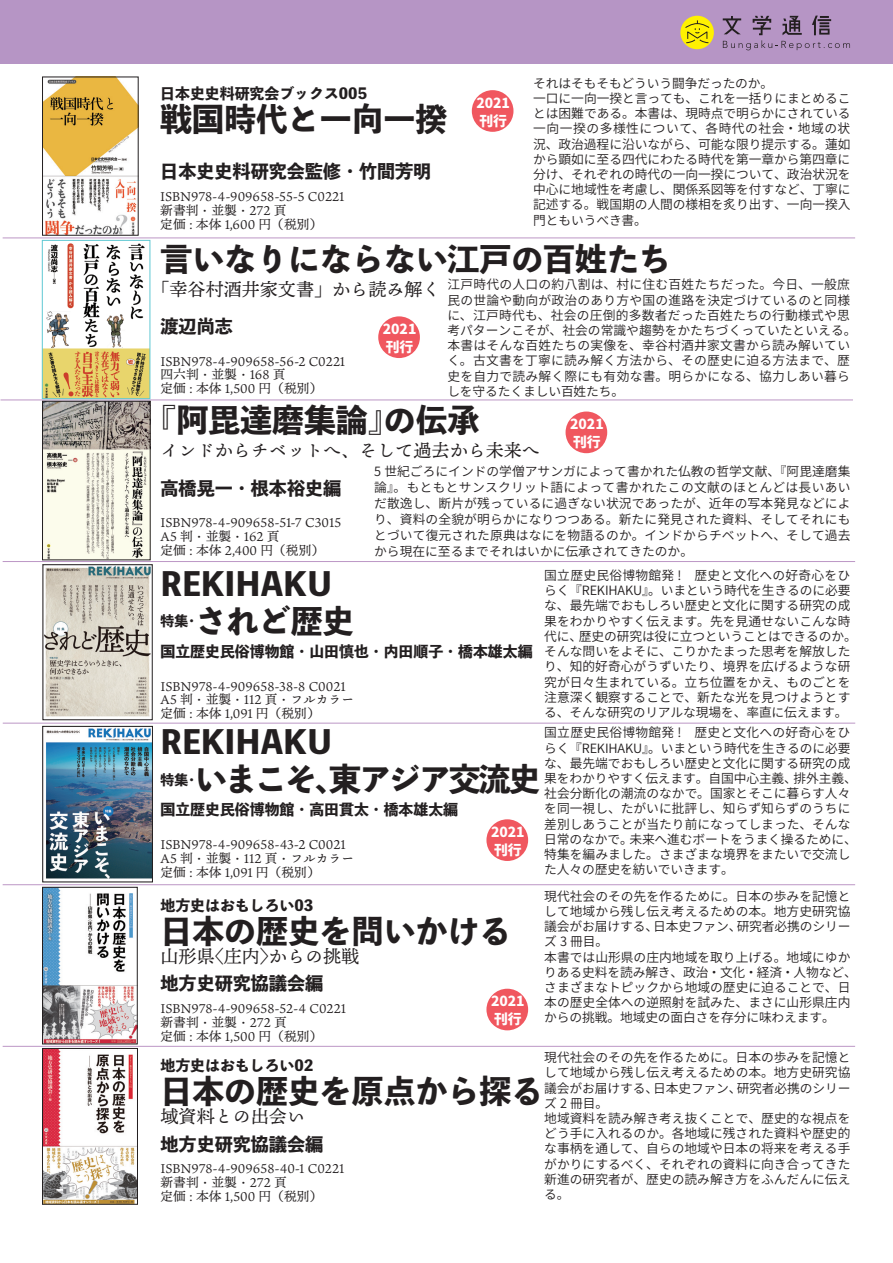
<style>
.page{position:relative;width:893px;height:1263px;background:#fff}
.page>*{position:absolute;margin:0;border:0;box-sizing:border-box;transform-origin:0 0}
.t1{font:800 31.95px "Toppan Bunkyu Midashi Gothic Std N";color:#231f20}
.t2{font:800 31.95px "Toppan Bunkyu Midashi Gothic Std N";letter-spacing:-.06em;color:#231f20}
.t3{font:18px "Ten Mincho";color:#231f20}
.t4{font:800 18px "Toppan Bunkyu Midashi Gothic Std N";color:#231f20}
.t5{font:800 14.85px "Toppan Bunkyu Midashi Gothic Std N";color:#231f20}
.t6{font:800 13.8px/18.1px "Source Han Sans";color:#fff}
.t7{font:800 13.8px "Toppan Bunkyu Midashi Gothic Std N";color:#231f20}
.t8{font:12.75px/15.1px "Source Han Sans";color:#231f20}
.t9{font:12.75px/13.8px "Ten Mincho";color:#231f20}
.t10{font:12.75px/15.1px "Source Han Sans";letter-spacing:.02em;color:#231f20}
</style>
<div class="page">
<div style="left:1px;top:0;width:892px;height:64px;background:#b695c5"></div>
<svg style="left:723px;top:16px;width:127px;height:34px"></svg>
<div style="left:680px;top:16px;width:34px;height:33px;background:#fff101;border-radius:50%"></div>
<svg style="left:684px;top:20px;width:26px;height:24px"></svg>
<hr style="left:3px;top:238px;width:852px;height:1px;background:#bc96c5">
<hr style="left:1px;top:400px;width:852px;height:1px;background:#bc96c5">
<hr style="left:3px;top:561px;width:852px;height:1px;background:#bc96c5">
<hr style="left:3px;top:723px;width:852px;height:1px;background:#bc96c5">
<hr style="left:3px;top:884px;width:852px;height:1px;background:#bc96c5">
<hr style="left:3px;top:1046px;width:852px;height:1px;background:#bc96c5">
<img style="left:45px;top:566px;width:105px;height:151px">
<div style="left:43px;top:564px;width:109px;height:156px;border:1px solid #231f20"></div>
<img style="left:46px;top:728px;width:105px;height:151px">
<div style="left:43px;top:726px;width:110px;height:156px;border:1px solid #231f20"></div>
<img style="left:44px;top:403px;width:104px;height:155px">
<div style="left:42px;top:401px;width:108px;height:159px;border:1px solid #231f20"></div>
<img style="left:44px;top:889px;width:91px;height:153px">
<div style="left:42px;top:887px;width:95px;height:157px;border:1px solid #231f20"></div>
<img style="left:44px;top:1050px;width:92px;height:152px">
<div style="left:42px;top:1048px;width:96px;height:156px;border:1px solid #231f20"></div>
<img style="left:44px;top:79px;width:92px;height:154px">
<div style="left:42px;top:77px;width:96px;height:158px;border:1px solid #231f20"></div>
<img style="left:44px;top:243px;width:104px;height:154px">
<div style="left:42px;top:240px;width:108px;height:159px;border:1px solid #60c8d3"></div>
<div style="left:472px;top:90px;width:41px;height:42px;background:#f0575f;border-radius:50%"></div>
<div style="left:378px;top:316px;width:42px;height:42px;background:#f0575f;border-radius:50%"></div>
<div style="left:566px;top:411px;width:41px;height:42px;background:#f0575f;border-radius:50%"></div>
<div style="left:486px;top:819px;width:42px;height:42px;background:#f0575f;border-radius:50%"></div>
<div style="left:486px;top:989px;width:42px;height:41px;background:#f0575f;border-radius:50%"></div>
<p class="t8" style="left:533px;top:76px;width:319px">それはそもそもどういう闘争だったのか。<br>一口に一向一揆と言っても、これを一括りにまとめることは困難である。本書は、現時点で明らかにされている一向一揆の多様性について、各時代の社会・地域の状況、政治過程に沿いながら、可能な限り提示する。蓮如から顕如に至る四代にわたる時代を第一章から第四章に分け、それぞれの時代の一向一揆について、政治状況を中心に地域性を考慮し、関係系図等を付すなど、丁寧に記述する。戦国期の人間の様相を炙り出す、一向一揆入門ともいうべき書。</p>
<p class="t5" style="left:160px;top:81px;width:208px">日本史史料研究会ブックス005</p>
<h1 class="t1" style="left:160px;top:94px;width:289px">戦国時代と一向一揆</h1>
<h2 class="t4" style="left:160px;top:157px;width:273px">日本史史料研究会監修・竹間芳明</h2>
<p class="t9" style="left:160px;top:190px;width:186px">ISBN978-4-909658-55-5 C0221新書判・並製・272 頁<br>定価 : 本体 1,600 円（税別）</p>
<h1 class="t1" style="left:161px;top:234px;width:512px">言いなりにならない江戸の百姓たち</h1>
<h2 class="t3" style="left:151px;top:279px;width:291px">「幸谷村酒井家文書」から読み解く</h2>
<h2 class="t4" style="left:161px;top:312px;width:74px">渡辺尚志</h2>
<p class="t9" style="left:161px;top:354px;width:186px">ISBN978-4-909658-56-2 C0221四六判・並製・168 頁<br>定価 : 本体 1,500 円（税別）</p>
<p class="t6" style="left:476px;top:94px;width:35px">2021刊行</p>
<p class="t10" style="left:447px;top:277px;width:411px">江戸時代の人口の約八割は、村に住む百姓たちだった。今日、一般庶民の世論や動向が政治のあり方や国の進路を決定づけているのと同様に、江戸時代も、社会の圧倒的多数者だった百姓たちの行動様式や思考パターンこそが、社会の常識や趨勢をかたちづくっていたといえる。本書はそんな百姓たちの実像を、幸谷村酒井家文書から読み解いていく。古文書を丁寧に読み解く方法から、その歴史に迫る方法まで、歴史を自力で読み解く際にも有効な書。明らかになる、協力しあい暮らしを守るたくましい百姓たち。</p>
<p class="t6" style="left:383px;top:320px;width:35px">2021刊行</p>
<h1 class="t1" style="left:145px;top:396px;width:336px">『阿毘達磨集論』の伝承</h1>
<h2 class="t3" style="left:161px;top:441px;width:381px">インドからチベットへ、そして過去から未来へ</h2>
<h2 class="t4" style="left:161px;top:474px;width:182px">高橋晃一・根本裕史編</h2>
<p class="t9" style="left:161px;top:516px;width:182px">ISBN978-4-909658-51-7 C3015<br>A5 判・並製・162 頁<br>定価 : 本体 2,400 円（税別）</p>
<h1 class="t1" style="left:161px;top:559px;width:205px">REKIHAKU　</h1>
<p class="t7" style="left:161px;top:610px;width:40px">特集・</p>
<h1 class="t1" style="left:195px;top:596px;width:161px">されど歴史</h1>
<p class="t5" style="left:161px;top:640px;width:374px">国立歴史民俗博物館・山田慎也・内田順子・橋本雄太編</p>
<p class="t9" style="left:161px;top:679px;width:195px">ISBN978-4-909658-38-8 C0021<br>A5 判・並製・112 頁・フルカラー定価 : 本体 1,091 円（税別）</p>
<h1 class="t1" style="left:161px;top:717px;width:205px">REKIHAKU　</h1>
<p class="t7" style="left:161px;top:769px;width:40px">特集・</p>
<h1 class="t2" style="left:195px;top:755px;width:347px">いまこそ、東アジア交流史</h1>
<p class="t5" style="left:161px;top:798px;width:299px">国立歴史民俗博物館・高田貫太・橋本雄太編</p>
<p class="t9" style="left:161px;top:838px;width:195px">ISBN978-4-909658-43-2 C0021<br>A5 判・並製・112 頁・フルカラー定価 : 本体 1,091 円（税別）</p>
<p class="t5" style="left:161px;top:894px;width:154px">地方史はおもしろい03</p>
<h1 class="t1" style="left:161px;top:906px;width:352px">日本の歴史を問いかける</h1>
<h2 class="t3" style="left:161px;top:946px;width:200px">山形県〈庄内〉からの挑戦</h2>
<h2 class="t4" style="left:161px;top:970px;width:164px">地方史研究協議会編</h2>
<p class="t9" style="left:161px;top:1002px;width:187px">ISBN978-4-909658-52-4 C0221新書判・並製・272 頁<br>定価 : 本体 1,500 円（税別）</p>
<p class="t5" style="left:161px;top:1054px;width:154px">地方史はおもしろい02</p>
<h1 class="t1" style="left:161px;top:1066px;width:384px">日本の歴史を原点から探る</h1>
<h2 class="t3" style="left:161px;top:1107px;width:146px">域資料との出会い</h2>
<h2 class="t4" style="left:161px;top:1130px;width:164px">地方史研究協議会編</h2>
<p class="t9" style="left:161px;top:1162px;width:185px">ISBN978-4-909658-40-1 C0221新書判・並製・272 頁<br>定価 : 本体 1,500 円（税別）</p>
<p class="t6" style="left:570px;top:415px;width:35px">2021刊行</p>
<p class="t8" style="left:374px;top:463px;width:478px;line-height:15.9px;text-align:justify">5 世紀ごろにインドの学僧アサンガによって書かれた仏教の哲学文献、『阿毘達磨集論』。もともとサンスクリット語によって書かれたこの文献のほとんどは長いあいだ散逸し、断片が残っているに過ぎない状況であったが、近年の写本発見などにより、資料の全貌が明らかになりつつある。新たに発見された資料、そしてそれにもとづいて復元された原典はなにを物語るのか。インドからチベットへ、そして過去から現在に至るまでそれはいかに伝承されてきたのか。</p>
<p class="t8" style="left:544px;top:568px;width:314px">国立歴史民俗博物館発 !　歴史と文化への好奇心をひらく『REKIHAKU』。いまという時代を生きるのに必要な、最先端でおもしろい歴史と文化に関する研究の成果をわかりやすく伝えます。先を見通せないこんな時代に、歴史の研究は役に立つということはできるのか。そんな問いをよそに、こりかたまった思考を解放したり、知的好奇心がうずいたり、境界を広げるような研究が日々生まれている。立ち位置をかえ、ものごとを注意深く観察することで、新たな光を見つけようとする、そんな研究のリアルな現場を、率直に伝えます。</p>
<p class="t8" style="left:544px;top:725px;width:314px">国立歴史民俗博物館発 !　歴史と文化への好奇心をひらく『REKIHAKU』。いまという時代を生きるのに必要な、最先端でおもしろい歴史と文化に関する研究の成果をわかりやすく伝えます。自国中心主義、排外主義、社会分断化の潮流のなかで。国家とそこに暮らす人々を同一視し、たがいに批評し、知らず知らずのうちに差別しあうことが当たり前になってしまった、そんな日常のなかで。未来へ進むボートをうまく操るために、特集を編みました。さまざまな境界をまたいで交流した人々の歴史を紡いでいきます。</p>
<p class="t8" style="left:544px;top:889px;width:314px">現代社会のその先を作るために。日本の歩みを記憶として地域から残し伝え考えるための本。地方史研究協議会がお届けする、日本史ファン、研究者必携のシリーズ 3 冊目。<br>本書では山形県の庄内地域を取り上げる。地域にゆかりある史料を読み解き、政治・文化・経済・人物など、さまざまなトピックから地域の歴史に迫ることで、日本の歴史全体への逆照射を試みた、まさに山形県庄内からの挑戦。地域史の面白さを存分に味わえます。</p>
<p class="t8" style="left:544px;top:1050px;width:308px">現代社会のその先を作るために。日本の歩みを記憶として地域から残し伝え考えるための本。地方史研究協議会がお届けする、日本史ファン、研究者必携のシリーズ 2 冊目。<br>地域資料を読み解き考え抜くことで、歴史的な視点をどう手に入れるのか。各地域に残された資料や歴史的な事柄を通して、自らの地域や日本の将来を考える手がかりにするべく、それぞれの資料に向き合ってきた新進の研究者が、歴史の読み解き方をふんだんに伝える。</p>
<p class="t6" style="left:491px;top:823px;width:35px">2021刊行</p>
<p class="t6" style="left:491px;top:992px;width:35px">2021刊行</p>
</div>
